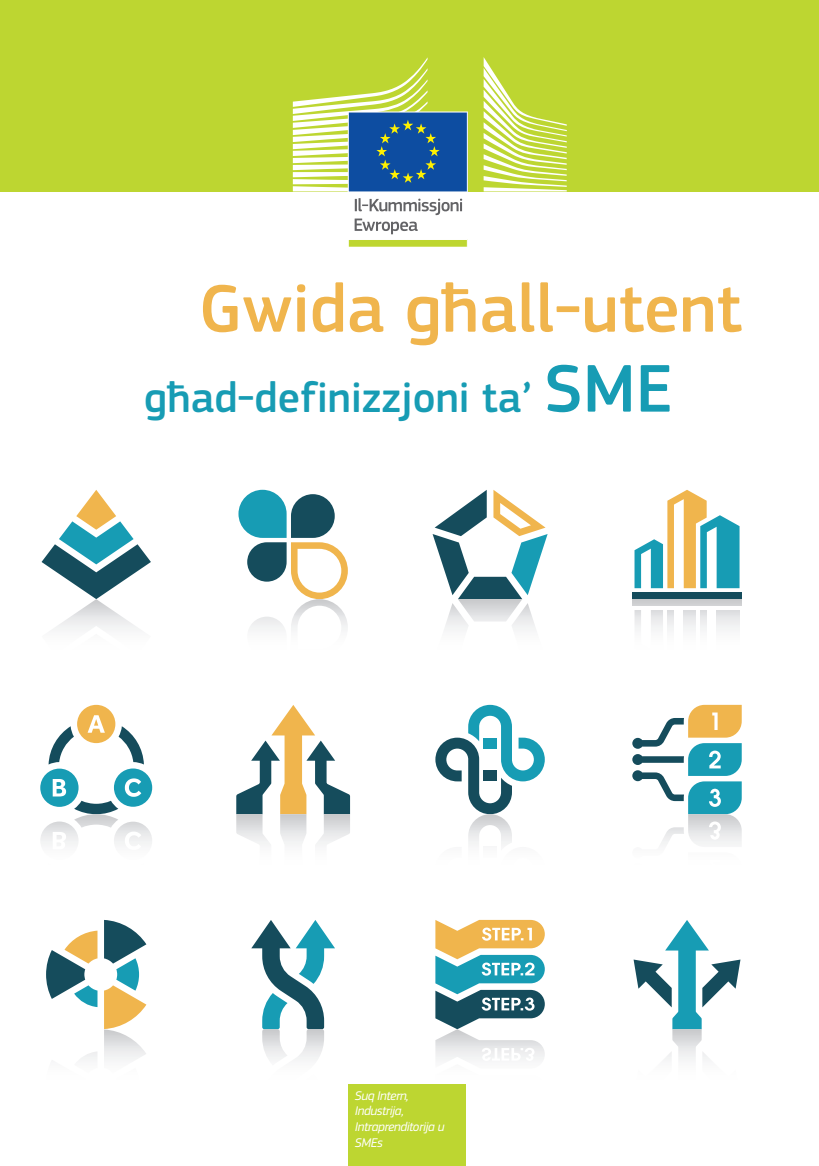
<style>
.page{position:relative;width:819px;height:1166px;background:#fff}
.page>*{position:absolute;margin:0;border:0;box-sizing:border-box;transform-origin:0 0}
.document_title_1{font:500 70px "EC Square Sans Pro";color:#f0b54d}
.document_title_2{font:500 43.75px "EC Square Sans Pro";color:#179cb4}
.document_subject{font:italic 13.12px/15.8px "EC Square Sans Pro";letter-spacing:-.03em;color:#fff}
.s1{font-size:70px}
</style>
<div class="page">
<svg style="left:42px;top:490px;width:109px;height:140px"></svg>
<svg style="left:633px;top:920px;width:107px;height:140px"></svg>
<svg style="left:236px;top:705px;width:114px;height:140px"></svg>
<svg style="left:238px;top:490px;width:110px;height:140px"></svg>
<svg style="left:40px;top:705px;width:112px;height:140px"></svg>
<svg style="left:432px;top:490px;width:115px;height:140px"></svg>
<svg style="left:46px;top:930px;width:51px;height:77px"></svg>
<svg style="left:104px;top:920px;width:42px;height:140px"></svg>
<svg style="left:80px;top:1052px;width:17px;height:8px"></svg>
<svg style="left:632px;top:705px;width:109px;height:140px"></svg>
<svg style="left:251px;top:920px;width:84px;height:140px"></svg>
<svg style="left:435px;top:920px;width:109px;height:165px"></svg>
<svg style="left:435px;top:705px;width:109px;height:140px"></svg>
<svg style="left:634px;top:490px;width:105px;height:98px"></svg>
<div style="left:632px;top:592px;width:109px;height:7px;background:#154c5c"></div>
<svg style="left:634px;top:610px;width:29px;height:20px"></svg>
<svg style="left:700px;top:610px;width:6px;height:20px"></svg>
<div style="left:716px;top:610px;width:23px;height:47px;background:linear-gradient(to bottom,#e3e4e6,#fff)"></div>
<svg style="left:667px;top:610px;width:7px;height:20px"></svg>
<svg style="left:683px;top:610px;width:12px;height:20px"></svg>
<div style="left:632px;top:599px;width:109px;height:7px;background:#cccdcf"></div>
<div style="left:348px;top:1085px;width:118px;height:81px;background:#bdd631"></div>
<div style="left:0;top:0;width:819px;height:191px;background:#bdd631"></div>
<svg style="left:483px;top:57px;width:83px;height:134px"></svg>
<svg style="left:293px;top:57px;width:175px;height:190px"></svg>
<p class="document_title_1" style="left:198px;top:268px;width:544px">Gwida għall-utent</p>
<p class="document_title_2" style="left:144px;top:372px;width:530px">għad-definizzjoni ta’ <span class="s1">SME</span></p>
<p class="document_subject" style="left:355px;top:1087px;width:91px">Suq Intern,<br>Industrija,<br>Intraprenditorija u<br>SMEs</p>
</div>
